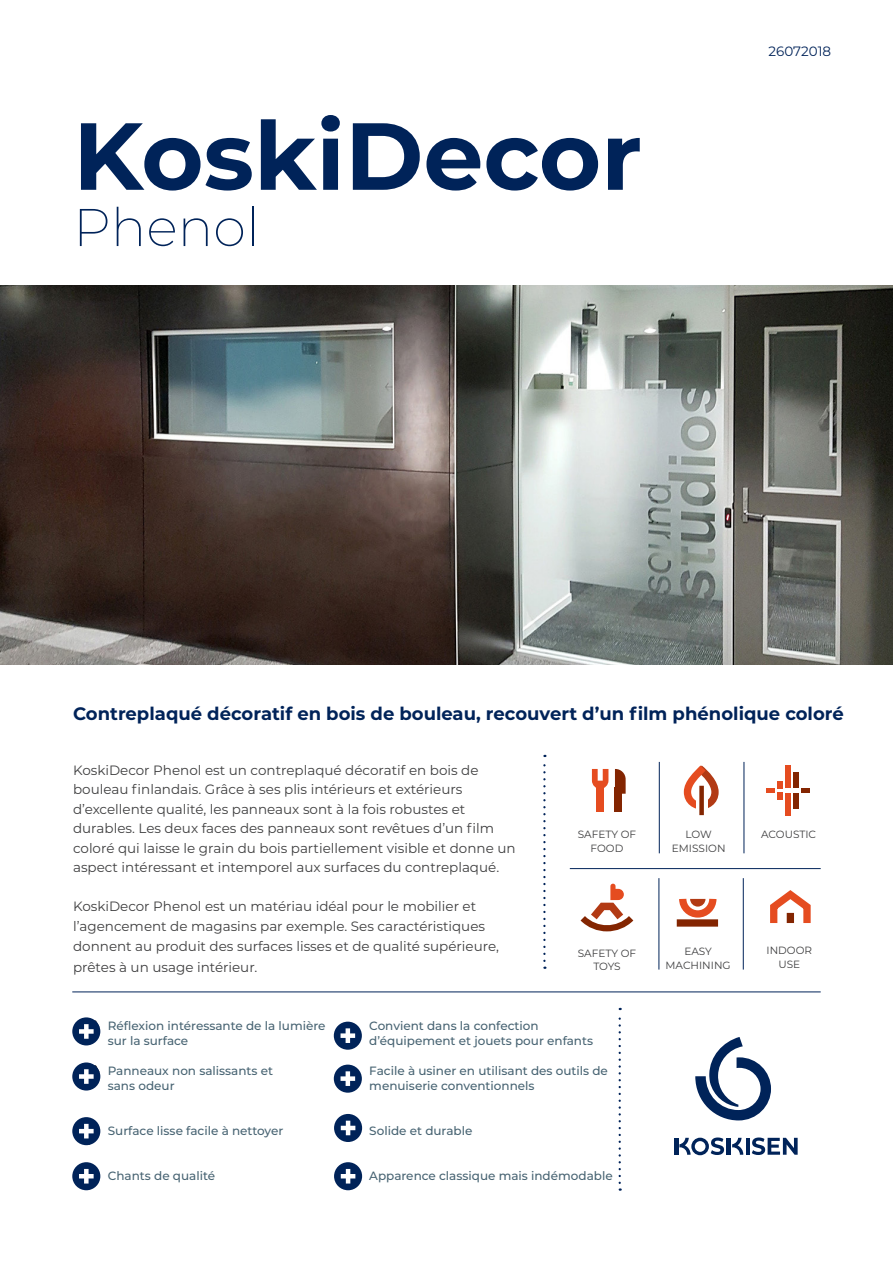
<style>
.page{position:relative;width:893px;height:1263px;background:#fff}
.page>*{position:absolute;margin:0;border:0;box-sizing:border-box;transform-origin:0 0}
.t1{font:700 94.95px "Montserrat";color:#002359}
.t2{font:200 52.95px "Montserrat";color:#002359}
.t3{font:700 18px "Montserrat";color:#002359}
.base{font:13.5px/19.5px "Montserrat";color:#3e3e3f}
.base-2{font:13.5px "Montserrat";color:#002359}
.Benefits_list{font:500 12px/15px "Montserrat";color:#476372}
.icon_text{font:10.5px/13.5px "Montserrat";color:#3e3e3f;text-align:center}
</style>
<div class="page">
<img style="left:0;top:286px;width:893px;height:378px">
<hr style="left:746px;top:1138px;width:3px;height:17px;background:#002359">
<hr style="left:674px;top:1138px;width:4px;height:17px;background:#002359">
<hr style="left:727px;top:1138px;width:4px;height:17px;background:#002359">
<svg style="left:752px;top:1137px;width:46px;height:18px"></svg>
<svg style="left:679px;top:1137px;width:45px;height:18px"></svg>
<svg style="left:732px;top:1138px;width:11px;height:17px"></svg>
<svg style="left:695px;top:1037px;width:76px;height:83px"></svg>
<svg style="left:79px;top:1182px;width:20px;height:8px"></svg>
<svg style="left:79px;top:1137px;width:20px;height:8px"></svg>
<svg style="left:543px;top:755px;width:3px;height:214px"></svg>
<svg style="left:619px;top:1008px;width:2px;height:183px"></svg>
<div style="left:72px;top:1017px;width:28px;height:28px;background:#002359;border-radius:50%"></div>
<div style="left:84px;top:1024px;width:5px;height:15px;background:#fff"></div>
<div style="left:79px;top:1029px;width:15px;height:5px;background:#fff"></div>
<div style="left:334px;top:1022px;width:28px;height:28px;background:#002359;border-radius:50%"></div>
<hr style="left:346px;top:1028px;width:4px;height:15px;background:#fff">
<div style="left:341px;top:1033px;width:14px;height:5px;background:#fff"></div>
<div style="left:72px;top:1062px;width:28px;height:28px;background:#002359;border-radius:50%"></div>
<div style="left:84px;top:1069px;width:5px;height:15px;background:#fff"></div>
<div style="left:79px;top:1074px;width:15px;height:5px;background:#fff"></div>
<div style="left:334px;top:1064px;width:28px;height:29px;background:#002359;border-radius:50%"></div>
<hr style="left:346px;top:1071px;width:4px;height:15px;background:#fff">
<div style="left:341px;top:1076px;width:14px;height:5px;background:#fff"></div>
<div style="left:72px;top:1117px;width:28px;height:28px;background:#002359;border-radius:50%"></div>
<div style="left:84px;top:1124px;width:5px;height:14px;background:#fff"></div>
<hr style="left:79px;top:1129px;width:15px;height:4px;background:#fff">
<svg style="left:334px;top:1114px;width:28px;height:28px"></svg>
<hr style="left:346px;top:1121px;width:4px;height:14px;background:#fff">
<hr style="left:341px;top:1126px;width:14px;height:4px;background:#fff">
<div style="left:72px;top:1162px;width:28px;height:28px;background:#002359;border-radius:50%"></div>
<div style="left:84px;top:1169px;width:5px;height:14px;background:#fff"></div>
<hr style="left:79px;top:1174px;width:15px;height:4px;background:#fff">
<div style="left:334px;top:1162px;width:28px;height:28px;background:#002359;border-radius:50%"></div>
<hr style="left:346px;top:1169px;width:4px;height:14px;background:#fff">
<hr style="left:341px;top:1174px;width:14px;height:4px;background:#fff">
<hr style="left:72px;top:991px;width:749px;height:1px;background:#002359">
<hr style="left:570px;top:868px;width:251px;height:1px;background:#002359">
<hr style="left:743px;top:878px;width:1px;height:91px;background:#002359">
<hr style="left:659px;top:878px;width:1px;height:91px;background:#002359">
<hr style="left:659px;top:762px;width:1px;height:91px;background:#002359">
<hr style="left:744px;top:762px;width:1px;height:91px;background:#002359">
<svg style="left:581px;top:884px;width:52px;height:47px"></svg>
<svg style="left:615px;top:769px;width:11px;height:25px"></svg>
<div style="left:615px;top:787px;width:7px;height:25px;background:#832501"></div>
<svg style="left:592px;top:769px;width:16px;height:20px"></svg>
<div style="left:597px;top:787px;width:7px;height:25px;background:#e54c20"></div>
<svg style="left:802px;top:788px;width:8px;height:4px"></svg>
<div style="left:785px;top:765px;width:6px;height:23px;background:#e54c20"></div>
<div style="left:793px;top:772px;width:6px;height:16px;background:#832501"></div>
<div style="left:785px;top:793px;width:6px;height:22px;background:#e54c20"></div>
<div style="left:793px;top:793px;width:6px;height:15px;background:#832501"></div>
<svg style="left:766px;top:781px;width:16px;height:19px"></svg>
<div style="left:677px;top:919px;width:41px;height:8px;background:#832501"></div>
<svg style="left:676px;top:898px;width:43px;height:23px"></svg>
<svg style="left:770px;top:890px;width:41px;height:33px"></svg>
<svg style="left:683px;top:765px;width:36px;height:44px"></svg>
<div style="left:696px;top:798px;width:11px;height:13px;background:#fff"></div>
<div style="left:699px;top:786px;width:5px;height:29px;background:#832501"></div>
<h1 class="t1" style="left:73px;top:88px;width:570px">KoskiDecor</h1>
<h2 class="t2" style="left:73px;top:192px;width:188px">Phenol</h2>
<p class="base-2" style="left:769px;top:42px;width:64px">26072018</p>
<h3 class="t3" style="left:73px;top:701px;width:772px">Contreplaqué décoratif en bois de bouleau, recouvert d’un film phénolique coloré</h3>
<p class="base" style="left:73px;top:760px;width:444px">KoskiDecor Phenol est un contreplaqué décoratif en bois de bouleau finlandais. Grâce à ses plis intérieurs et extérieurs d’excellente qualité, les panneaux sont à la fois robustes et durables. Les deux faces des panneaux sont revêtues d’un film coloré qui laisse le grain du bois partiellement visible et donne un aspect intéressant et intemporel aux surfaces du contreplaqué.</p>
<p class="base" style="left:73px;top:896px;width:427px">KoskiDecor Phenol est un matériau idéal pour le mobilier et l’agencement de magasins par exemple. Ses caractéristiques donnent au produit des surfaces lisses et de qualité supérieure,</p>
<p class="base" style="left:73px;top:956px;width:186px">prêtes à un usage intérieur.</p>
<p class="icon_text" style="left:578px;top:827px;width:60px">SAFETY OF<br>FOOD</p>
<p class="icon_text" style="left:761px;top:827px;width:57px">ACOUSTIC</p>
<p class="icon_text" style="left:672px;top:827px;width:55px">LOW<br>EMISSION</p>
<p class="icon_text" style="left:578px;top:946px;width:60px">SAFETY OF<br>TOYS</p>
<p class="icon_text" style="left:666px;top:944px;width:67px">EASY<br>MACHINING</p>
<p class="icon_text" style="left:766px;top:943px;width:47px">INDOOR<br>USE</p>
<p class="Benefits_list" style="left:108px;top:1018px;width:219px">Réflexion intéressante de la lumière</p>
<p class="Benefits_list" style="left:108px;top:1033px;width:82px">sur la surface</p>
<p class="Benefits_list" style="left:108px;top:1063px;width:167px">Panneaux non salissants et</p>
<p class="Benefits_list" style="left:108px;top:1078px;width:68px">sans odeur</p>
<p class="Benefits_list" style="left:108px;top:1123px;width:177px">Surface lisse facile à nettoyer</p>
<p class="Benefits_list" style="left:108px;top:1168px;width:109px">Chants de qualité</p>
<p class="Benefits_list" style="left:369px;top:1018px;width:225px">Convient dans la confection d’équipement et jouets pour enfants</p>
<p class="Benefits_list" style="left:369px;top:1063px;width:240px">Facile à usiner en utilisant des outils de menuiserie conventionnels</p>
<p class="Benefits_list" style="left:369px;top:1123px;width:105px">Solide et durable</p>
<p class="Benefits_list" style="left:369px;top:1168px;width:245px">Apparence classique mais indémodable</p>
</div>
